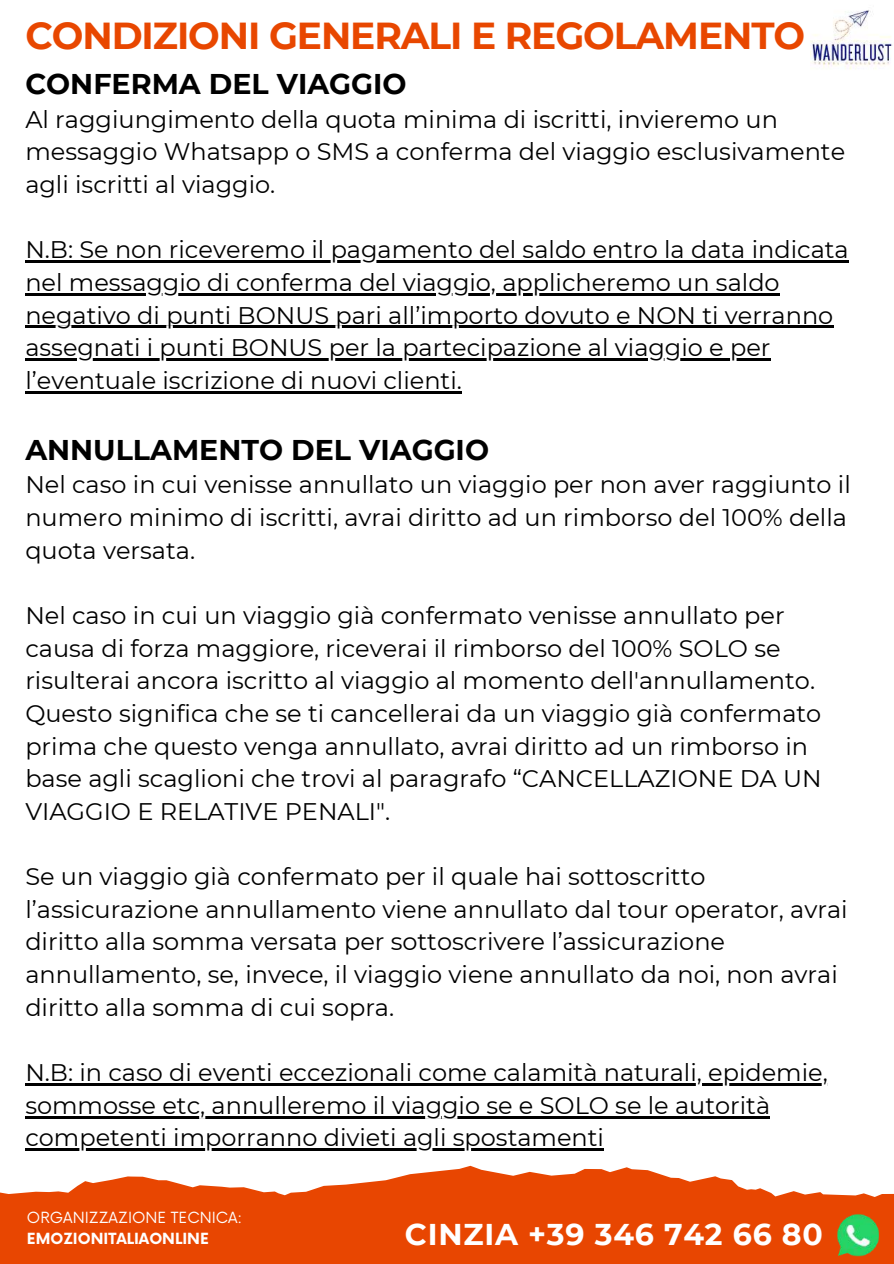
<style>
.page{position:relative;width:894px;height:1264px;background:#fff}
.page>*{position:absolute;margin:0;border:0;box-sizing:border-box;transform-origin:0 0}
.t1{font:700 37.5px "Montserrat";letter-spacing:-.03em;color:#e84700}
.t2{font:700 30px "Montserrat";letter-spacing:.025em;color:#fff}
.t3{font:700 28.5px "Montserrat";color:#000}
.t4{font:24px/32.7px "Montserrat";color:#000}
.t5{font:15px "Now";color:#fff}
.t6{font:700 15px "Now";color:#fff}
</style>
<div class="page">
<svg style="left:0;top:1165px;width:893px;height:98px;fill:#e84601"></svg>
<hr style="left:25px;top:260px;width:823px;height:3px;background:#000">
<hr style="left:25px;top:293px;width:754px;height:2px;background:#000">
<hr style="left:25px;top:326px;width:808px;height:2px;background:#000">
<hr style="left:25px;top:358px;width:745px;height:2px;background:#000">
<hr style="left:25px;top:391px;width:437px;height:2px;background:#000">
<hr style="left:25px;top:1083px;width:802px;height:2px;background:#000">
<hr style="left:25px;top:1115px;width:745px;height:3px;background:#000">
<hr style="left:25px;top:1148px;width:579px;height:2px;background:#000">
<img style="left:810px;top:10px;width:82px;height:60px">
<img style="left:837px;top:1213px;width:41px;height:42px">
<h1 class="t1" style="left:25px;top:12px;width:781px">CONDIZIONI GENERALI E REGOLAMENTO</h1>
<p class="t3" style="left:25px;top:66px;width:383px">CONFERMA DEL VIAGGIO</p>
<p class="t4" style="left:25px;top:103px;width:821px">Al raggiungimento della quota minima di iscritti, invieremo un messaggio Whatsapp o SMS a conferma del viaggio esclusivamente agli iscritti al viaggio.</p>
<p class="t4" style="left:25px;top:233px;width:824px">N.B: Se non riceveremo il pagamento del saldo entro la data indicata nel messaggio di conferma del viaggio, applicheremo un saldo negativo di punti BONUS pari all’importo dovuto e NON ti verranno assegnati i punti BONUS per la partecipazione al viaggio e per l’eventuale iscrizione di nuovi clienti.</p>
<p class="t3" style="left:25px;top:432px;width:465px">ANNULLAMENTO DEL VIAGGIO</p>
<p class="t4" style="left:25px;top:468px;width:826px">Nel caso in cui venisse annullato un viaggio per non aver raggiunto il numero minimo di iscritti, avrai diritto ad un rimborso del 100% della quota versata.</p>
<p class="t4" style="left:25px;top:599px;width:797px">Nel caso in cui un viaggio già confermato venisse annullato per causa di forza maggiore, riceverai il rimborso del 100% SOLO se risulterai ancora iscritto al viaggio al momento dell'annullamento.<br>Questo significa che se ti cancellerai da un viaggio già confermato prima che questo venga annullato, avrai diritto ad un rimborso in base agli scaglioni che trovi al paragrafo “CANCELLAZIONE DA UN VIAGGIO E RELATIVE PENALI".</p>
<p class="t4" style="left:25px;top:860px;width:823px">Se un viaggio già confermato per il quale hai sottoscritto l’assicurazione annullamento viene annullato dal tour operator, avrai diritto alla somma versata per sottoscrivere l’assicurazione annullamento, se, invece, il viaggio viene annullato da noi, non avrai diritto alla somma di cui sopra.</p>
<p class="t4" style="left:25px;top:1056px;width:803px">N.B: in caso di eventi eccezionali come calamità naturali, epidemie, sommosse etc, annulleremo il viaggio se e SOLO se le autorità competenti imporranno divieti agli spostamenti</p>
<p class="t5" style="left:27px;top:1209px;width:217px">ORGANIZZAZIONE TECNICA:</p>
<p class="t6" style="left:27px;top:1229px;width:183px">EMOZIONITALIAONLINE</p>
<p class="t2" style="left:405px;top:1215px;width:419px">CINZIA +39 346 742 66 80</p>
</div>
